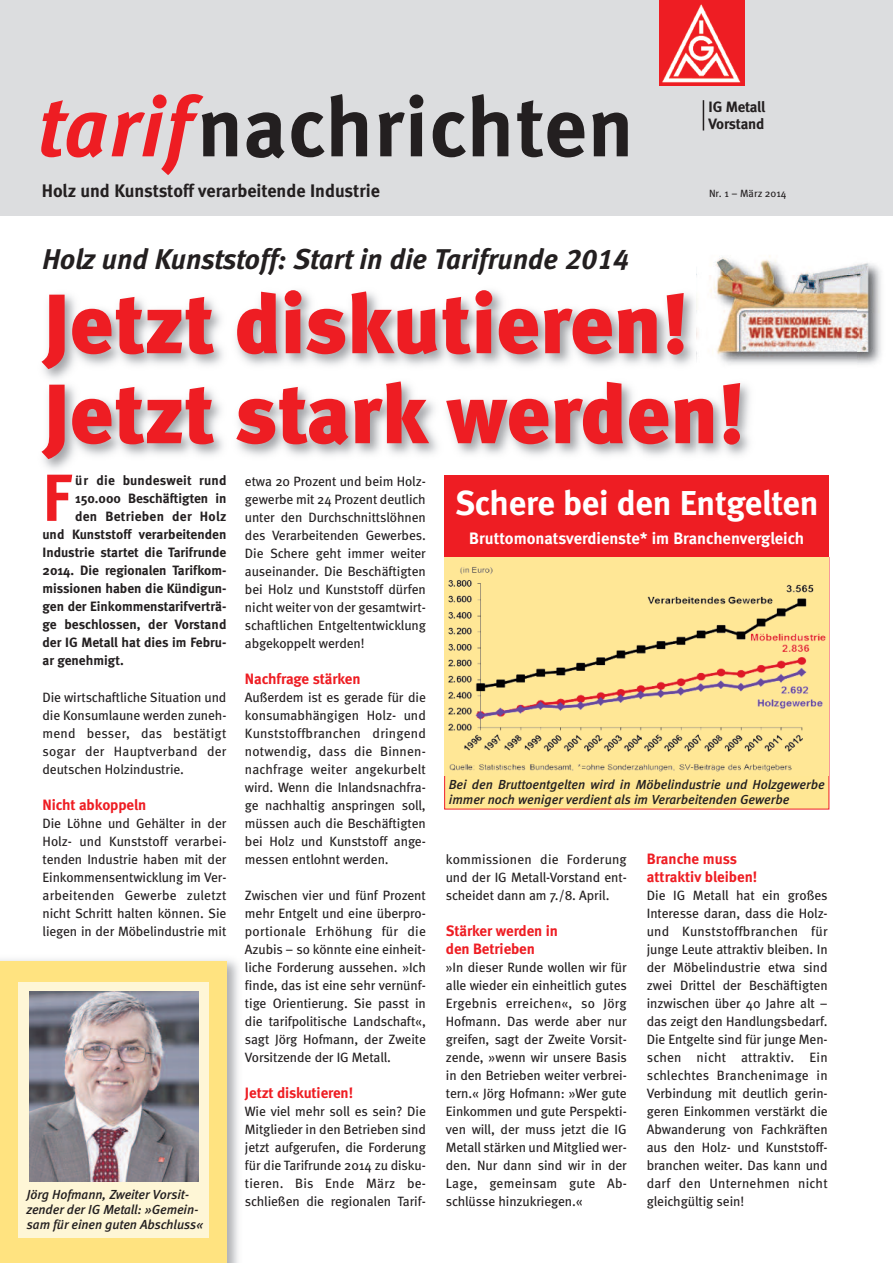
<style>
.page{position:relative;width:893px;height:1263px;background:#fff}
.page>*{position:absolute;margin:0;border:0;box-sizing:border-box;transform-origin:0 0}
.t1{font:84px/90px "Meta Black LF";color:#ee1d23}
.t2{font:700 84px "Meta";letter-spacing:.015em;color:#231f20}
.t3{font:700 66.45px "Meta";color:#ee1d23}
.t4{font:700 34.5px "Meta";letter-spacing:-.005em;color:#fff}
.t5{font:italic 28.5px "Meta Bold LF";color:#231f20}
.t6{font:700 18.15px "Meta";color:#231f20}
.t7{font:700 16.5px "Meta";color:#fff}
.t8{font:15px/18px "Meta Bold LF";letter-spacing:-.005em;color:#ee1d23}
.t9{font:700 15px/16.5px "Meta";letter-spacing:-.015em;color:#231f20}
.t10{font:13.5px/18px "Meta";letter-spacing:-.005em;color:#231f20;text-align:justify}
.t11{font:700 13.5px "Meta";color:#231f20}
.t12{font:700 13.5px "Meta";letter-spacing:.02em;color:#231f20}
.t13{font:italic 13.2px/15px "Meta Medium LF";letter-spacing:-.005em;color:#231f20}
.t14{font:10.5px "Meta";color:#231f20}
.s1{font-style:italic;color:#ee1d23}
</style>
<div class="page">
<img style="left:0;top:959px;width:238px;height:304px">
<div style="left:0;top:961px;width:226px;height:302px;background:#ffe380"></div>
<div style="left:0;top:0;width:893px;height:216px;background:#dcdddf"></div>
<img style="left:659px;top:0;width:85px;height:85px">
<hr style="left:703px;top:100px;width:1px;height:31px;background:#231f20">
<img style="left:43px;top:291px;width:601px;height:185px">
<img style="left:644px;top:273px;width:53px;height:183px">
<img style="left:697px;top:383px;width:53px;height:73px">
<img style="left:644px;top:292px;width:13px;height:64px">
<img style="left:697px;top:255px;width:184px;height:110px">
<div style="left:444px;top:476px;width:385px;height:86px;background:#ee1d23"></div>
<div style="left:445px;top:558px;width:384px;height:251px;background:#ffe794"></div>
<img style="left:448px;top:567px;width:378px;height:205px">
<div style="left:18px;top:982px;width:190px;height:255px;background:#fef6d6"></div>
<img style="left:29px;top:991px;width:169px;height:190px">
<h1 class="t2" style="left:38px;top:98px;width:597px"><span class="s1">tarif</span>nachrichten</h1>
<h3 class="t6" style="left:42px;top:184px;width:340px">Holz und Kunststoff verarbeitende Industrie</h3>
<h3 class="t5" style="left:43px;top:249px;width:588px">Holz und Kunststoff: Start in die Tarifrunde 2014</h3>
<p class="t9" style="left:709px;top:100px;width:58px">IG Metall<br>Vorstand</p>
<p class="t14" style="left:709px;top:190px;width:79px">Nr. 1 – März 2014</p>
<h1 class="t1" style="left:44px;top:287px;width:703px">Jetzt diskutieren!<br>Jetzt stark werden!</h1>
<h2 class="t3" style="left:43px;top:475px;width:31px">F</h2>
<p class="t11" style="left:75px;top:475px;width:153px">ür die bundesweit rund</p>
<p class="t10" style="left:245px;top:474px;width:182px">etwa 20 Prozent und beim Holz&shy;gewerbe mit 24 Prozent deutlich unter den Durchschnittslöhnen des Verarbeitenden Gewerbes.<br>Die Schere geht immer weiter auseinander. Die Beschäftigten bei Holz und Kunststoff dürfen nicht weiter von der gesamtwirt&shy;schaftlichen Entgeltentwicklung abgekoppelt werden!</p>
<p class="t8" style="left:245px;top:671px;width:117px">Nachfrage stärken</p>
<p class="t10" style="left:245px;top:690px;width:182px">Außerdem ist es gerade für die konsumabhängigen Holz- und Kunststoffbranchen dringend notwendig, dass die Binnen&shy;nachfrage weiter angekurbelt wird. Wenn die Inlandsnachfra&shy;ge nachhaltig anspringen soll, müssen auch die Beschäftigten bei Holz und Kunststoff ange&shy;messen entlohnt werden.</p>
<p class="t10" style="left:245px;top:888px;width:182px">Zwischen vier und fünf Prozent mehr Entgelt und eine überpro&shy;portionale Erhöhung für die Azubis – so könnte eine einheit&shy;liche Forderung aussehen. »Ich finde, das ist eine sehr vernünf&shy;tige Orientierung. Sie passt in die tarifpolitische Landschaft«, sagt Jörg Hofmann, der Zweite Vorsitzende der IG Metall.</p>
<p class="t8" style="left:245px;top:1085px;width:110px">Jetzt diskutieren!</p>
<p class="t10" style="left:245px;top:1104px;width:182px">Wie viel mehr soll es sein? Die Mitglieder in den Betrieben sind jetzt aufgerufen, die Forderung für die Tarifrunde 2014 zu disku&shy;tieren. Bis Ende März be&shy;schließen die regionalen Tarif-</p>
<h3 class="t4" style="left:455px;top:491px;width:365px">Schere bei den Entgelten</h3>
<p class="t7" style="left:469px;top:532px;width:336px">Bruttomonatsverdienste* im Branchenvergleich</p>
<p class="t11" style="left:75px;top:493px;width:153px">150.000 Beschäftigten in</p>
<p class="t12" style="left:75px;top:511px;width:153px">den Betrieben der Holz</p>
<p class="t11" style="left:43px;top:529px;width:185px">und Kunststoff verarbeitenden</p>
<p class="t11" style="left:43px;top:547px;width:185px">Industrie startet die Tarifrunde</p>
<p class="t11" style="left:43px;top:565px;width:185px">2014. Die regionalen Tarifkom-</p>
<p class="t11" style="left:43px;top:583px;width:185px">missionen haben die Kündigun-</p>
<p class="t11" style="left:43px;top:601px;width:185px">gen der Einkommenstarifverträ-</p>
<p class="t11" style="left:43px;top:619px;width:185px">ge beschlossen, der Vorstand</p>
<p class="t11" style="left:43px;top:637px;width:185px">der IG Metall hat dies im Febru-</p>
<p class="t11" style="left:43px;top:655px;width:83px">ar genehmigt.</p>
<p class="t10" style="left:43px;top:690px;width:185px">Die wirtschaftliche Situation und die Konsumlaune werden zuneh&shy;mend besser, das bestätigt sogar der Hauptverband der deutschen Holzindustrie.</p>
<p class="t8" style="left:43px;top:797px;width:105px">Nicht abkoppeln</p>
<p class="t10" style="left:43px;top:816px;width:185px">Die Löhne und Gehälter in der Holz- und Kunststoff verarbei&shy;tenden Industrie haben mit der Einkommensentwicklung im Ver&shy;arbeitenden Gewerbe zuletzt nicht Schritt halten können. Sie liegen in der Möbelindustrie mit</p>
<p class="t13" style="left:449px;top:778px;width:377px">Bei den Bruttoentgelten wird in Möbelindustrie und Holzgewerbe immer noch weniger verdient als im Verarbeitenden Gewerbe</p>
<p class="t8" style="left:647px;top:851px;width:112px">Branche muss attraktiv bleiben!</p>
<p class="t10" style="left:647px;top:888px;width:182px">Die IG Metall hat ein großes Interesse daran, dass die Holz&shy;und Kunststoffbranchen für junge Leute attraktiv bleiben. In der Möbelindustrie etwa sind zwei Drittel der Beschäftigten inzwischen über 40 Jahre alt – das zeigt den Handlungsbedarf.<br>Die Entgelte sind für junge Men&shy;schen nicht attraktiv. Ein schlechtes Branchenimage in Verbindung mit deutlich gerin&shy;geren Einkommen verstärkt die Abwanderung von Fachkräften aus den Holz- und Kunststoff&shy;branchen weiter. Das kann und darf den Unternehmen nicht gleichgültig sein!</p>
<p class="t10" style="left:446px;top:852px;width:182px">kommissionen die Forderung und der IG Metall-Vorstand ent&shy;scheidet dann am 7./8. April.</p>
<p class="t8" style="left:446px;top:923px;width:114px">Stärker werden in den Betrieben</p>
<p class="t10" style="left:446px;top:960px;width:182px">»In dieser Runde wollen wir für alle wieder ein einheitlich gutes Ergebnis erreichen«, so Jörg Hofmann. Das werde aber nur greifen, sagt der Zweite Vorsit&shy;zende, »wenn wir unsere Basis in den Betrieben weiter verbrei&shy;tern.« Jörg Hofmann: »Wer gute Einkommen und gute Perspekti&shy;ven will, der muss jetzt die IG Metall stärken und Mitglied wer&shy;den. Nur dann sind wir in der Lage, gemeinsam gute Ab&shy;schlüsse hinzukriegen.«</p>
<p class="t13" style="left:27px;top:1189px;width:178px">Jörg Hofmann, Zweiter Vorsit&shy;zender der IG Metall: »Gemein&shy;sam für einen guten Abschluss«</p>
</div>
